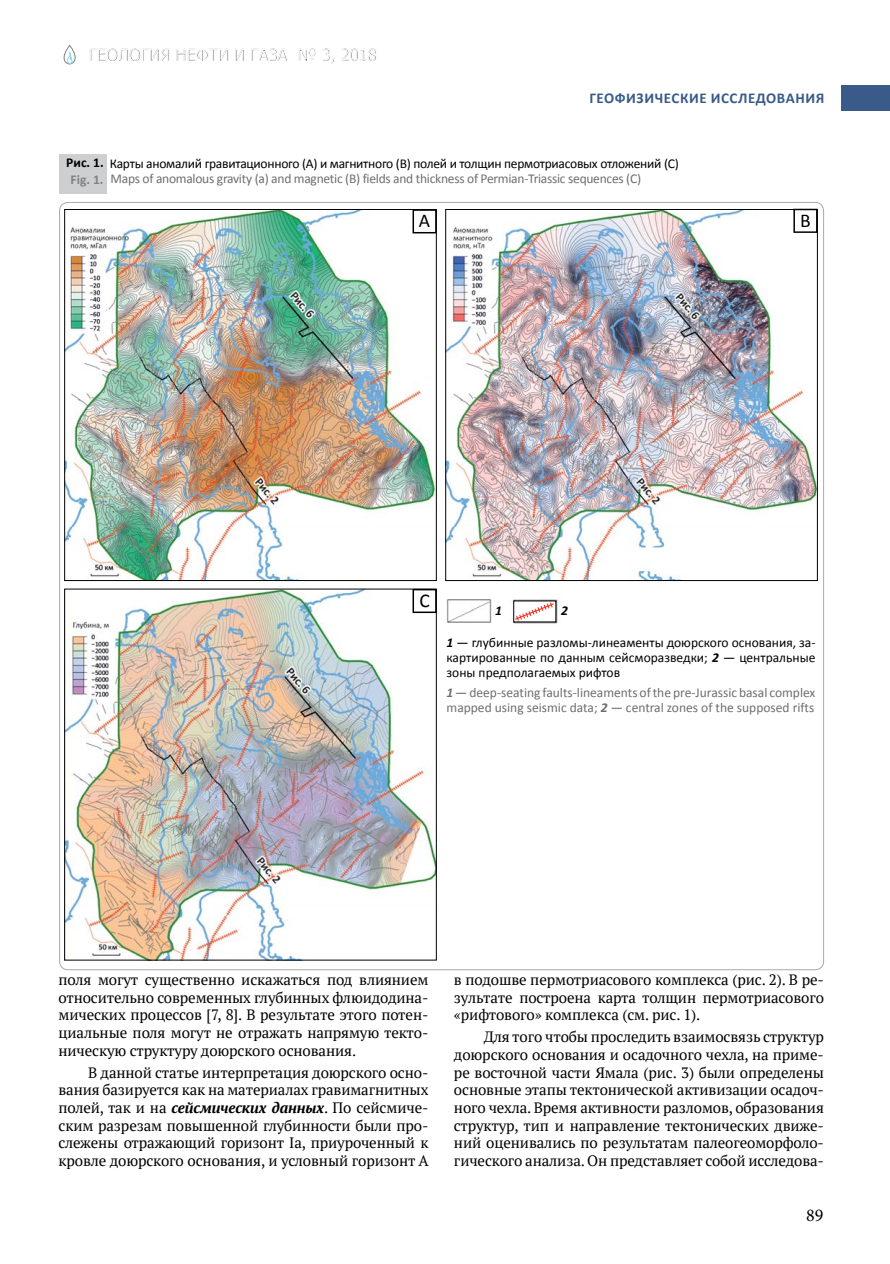
<style>
.page{position:relative;width:890px;height:1264px;background:#fff}
.page>*{position:absolute;margin:0;border:0;box-sizing:border-box;transform-origin:0 0}
.t1{font:19.5px "Calibri";color:#000}
.t2{font:18px "Minion Pro";color:#000}
.t3{font:16.5px "Tahoma";color:#808285}
.t4{font:15px/17.7px "PT Serif";letter-spacing:-.01em;color:#000;text-align:justify}
.t5{font:700 15px "Calibri";letter-spacing:.04em;color:#3a5b8a}
.t6{font:13.5px/15px "Calibri";letter-spacing:-.02em;color:#000}
.t7{font:13.5px/15px "Calibri";letter-spacing:-.005em;color:#6d6e71}
.t8{font:italic 700 13.5px "Calibri";color:#000}
.s1{font-weight:700}
.s2{font-weight:700;color:#808285}
.s3{font-weight:700;font-style:italic}
</style>
<div class="page">
<svg style="left:63px;top:45px;width:13px;height:20px"></svg>
<div style="left:59px;top:154px;width:48px;height:40px;background:#cdcfd0"></div>
<img style="left:66px;top:211px;width:368px;height:367px">
<div style="left:64px;top:209px;width:372px;height:371px;border:1px solid #000"></div>
<img style="left:447px;top:211px;width:368px;height:367px">
<div style="left:445px;top:209px;width:372px;height:371px;border:1px solid #000"></div>
<img style="left:66px;top:590px;width:368px;height:368px">
<img style="left:446px;top:599px;width:114px;height:25px">
<div style="left:794px;top:209px;width:23px;height:23px;background:#fff"></div>
<div style="left:793px;top:209px;width:24px;height:24px;border:2px solid #000"></div>
<div style="left:413px;top:210px;width:23px;height:23px;background:#fff"></div>
<div style="left:412px;top:209px;width:25px;height:24px;border:2px solid #000"></div>
<div style="left:413px;top:589px;width:23px;height:23px;background:#fff"></div>
<div style="left:412px;top:588px;width:25px;height:25px;border:2px solid #000"></div>
<div style="left:513px;top:600px;width:43px;height:22px;border:1px solid #000"></div>
<svg style="left:514px;top:601px;width:41px;height:21px"></svg>
<div style="left:840px;top:85px;width:50px;height:25px;background:#3a5b8a"></div>
<p class="t3" style="left:89px;top:44px;width:290px">ГЕОЛОГИЯ НЕФТИ И ГАЗА № 3, 2018</p>
<p class="t5" style="left:589px;top:89px;width:237px">ГЕОФИЗИЧЕСКИЕ ИССЛЕДОВАНИЯ</p>
<p class="t6" style="left:71px;top:155px;width:610px;line-height:16.4px;text-indent:-4px"><span class="s1">Рис. 1.</span> Карты аномалий гравитационного (А) и магнитного (В) полей и толщин пермотриасовых отложений (С)<br><span class="s2">Fig. 1.</span></p>
<p class="t7" style="left:111px;top:171px;width:532px">Maps of anomalous gravity (a) and magnetic (B) fields and thickness of Permian‑Triassic sequences (C)</p>
<h1 class="t1" style="left:419px;top:208px;width:13px">A</h1>
<h1 class="t1" style="left:800px;top:208px;width:12px">B</h1>
<h1 class="t1" style="left:419px;top:588px;width:12px">C</h1>
<p class="t8" style="left:495px;top:602px;width:8px">1</p>
<p class="t8" style="left:561px;top:602px;width:8px">2</p>
<p class="t6" style="left:446px;top:635px;width:370px;text-align:justify"><span class="s3">1</span> ― глубинные разломы‑линеаменты доюрского основания, за‑ картированные по данным сейсморазведки; <span class="s3">2</span> ― центральные зоны предполагаемых рифтов</p>
<p class="t7" style="left:446px;top:684px;width:370px"><span class="s3">1</span> ― deep‑seating faults‑lineaments of the pre‑Jurassic basal complex mapped using seismic data; <span class="s3">2</span> ― central zones of the supposed rifts</p>
<p class="t4" style="left:58px;top:970px;width:371px">поля могут существенно искажаться под влиянием относительно современных глубинных флюидодина&shy;мических процессов [7, 8]. В результате этого потен&shy;циальные поля могут не отражать напрямую текто&shy;ническую структуру доюрского основания.</p>
<p class="t4" style="left:58px;top:1062px;width:372px;text-indent:30px">В данной статье интерпретация доюрского осно&shy;вания базируется как на материалах гравимагнитных полей, так и на <span class="s3">сейсмических данных</span>. По сейсмиче&shy;ским разрезам повышенной глубинности были про&shy;слежены отражающий горизонт Iа, приуроченный к кровле доюрского основания, и условный горизонт А</p>
<p class="t4" style="left:454px;top:970px;width:371px">в подошве пермотриасового комплекса (рис. 2). В ре&shy;зультате построена карта толщин пермотриасового «рифтового» комплекса (см. рис. 1).</p>
<p class="t4" style="left:454px;top:1027px;width:371px;text-indent:30px">Для того чтобы проследить взаимосвязь структур доюрского основания и осадочного чехла, на приме&shy;ре восточной части Ямала (рис. 3) были определены основные этапы тектонической активизации осадоч&shy;ного чехла. Время активности разломов, образования структур, тип и направление тектонических движе&shy;ний оценивались по результатам палеогеоморфоло&shy;гического анализа. Он представляет собой исследова-</p>
<p class="t2" style="left:806px;top:1203px;width:19px">89</p>
</div>
